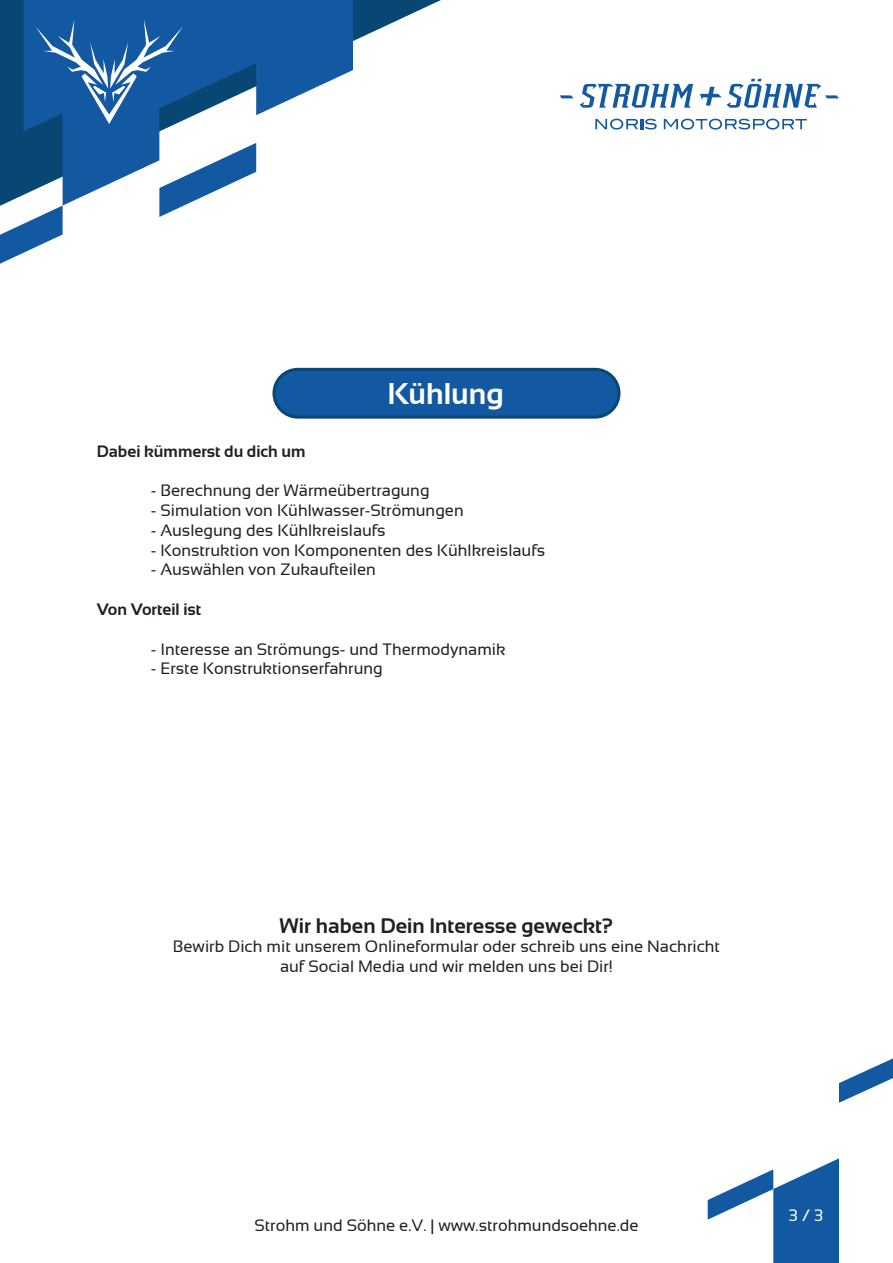
<style>
.page{position:relative;width:893px;height:1263px;background:#fff}
.page>*{position:absolute;margin:0;border:0;box-sizing:border-box;transform-origin:0 0}
.t1{font:700 30px "Sansation";color:#fff}
.t2{font:700 21px "Sansation";color:#231f20}
.t3{font:16.5px/19.8px "Sansation";color:#231f20;text-align:center}
.t4{font:700 16.5px "Sansation";color:#231f20}
.t5{font:16.5px "Sansation";color:#fff}
</style>
<div class="page">
<svg style="left:353px;top:0;width:88px;height:41px"></svg>
<svg style="left:0;top:0;width:353px;height:264px"></svg>
<svg style="left:708px;top:1158px;width:131px;height:105px"></svg>
<svg style="left:839px;top:1058px;width:54px;height:45px"></svg>
<svg style="left:560px;top:95px;width:13px;height:3px"></svg>
<svg style="left:580px;top:84px;width:113px;height:24px"></svg>
<svg style="left:700px;top:79px;width:139px;height:29px"></svg>
<svg style="left:595px;top:119px;width:62px;height:11px"></svg>
<svg style="left:664px;top:119px;width:143px;height:11px"></svg>
<div style="left:274px;top:369px;width:345px;height:48px;background:#1359a2;border-radius:24px"></div>
<div style="left:272px;top:368px;width:348px;height:51px;border:3px solid #084673;border-radius:24px"></div>
<h1 class="t1" style="left:388px;top:376px;width:118px">Kühlung</h1>
<p class="t4" style="left:97px;top:442px;width:210px">Dabei kümmerst du dich um</p>
<p class="t3" style="left:151px;top:481px;width:280px">- Berechnung der Wärmeübertragung</p>
<p class="t3" style="left:151px;top:500px;width:314px">- Simulation von Kühlwasser-Strömungen</p>
<p class="t3" style="left:151px;top:520px;width:236px">- Auslegung des Kühlkreislaufs</p>
<p class="t3" style="left:151px;top:540px;width:396px">- Konstruktion von Komponenten des Kühlkreislaufs</p>
<p class="t3" style="left:151px;top:560px;width:227px">- Auswählen von Zukaufteilen</p>
<p class="t4" style="left:97px;top:600px;width:106px">Von Vorteil ist</p>
<p class="t3" style="left:151px;top:639px;width:356px">- Interesse an Strömungs- und Thermodynamik</p>
<p class="t3" style="left:151px;top:659px;width:233px">- Erste Konstruktionserfahrung</p>
<p class="t2" style="left:280px;top:913px;width:335px">Wir haben Dein Interesse geweckt?</p>
<p class="t3" style="left:173px;top:937px;width:549px">Bewirb Dich mit unserem Onlineformular oder schreib uns eine Nachricht auf Social Media und wir melden uns bei Dir!</p>
<p class="t3" style="left:254px;top:1216px;width:386px">Strohm und Söhne e.V. | www.strohmundsoehne.de</p>
<p class="t5" style="left:789px;top:1206px;width:36px">3 / 3</p>
</div>
